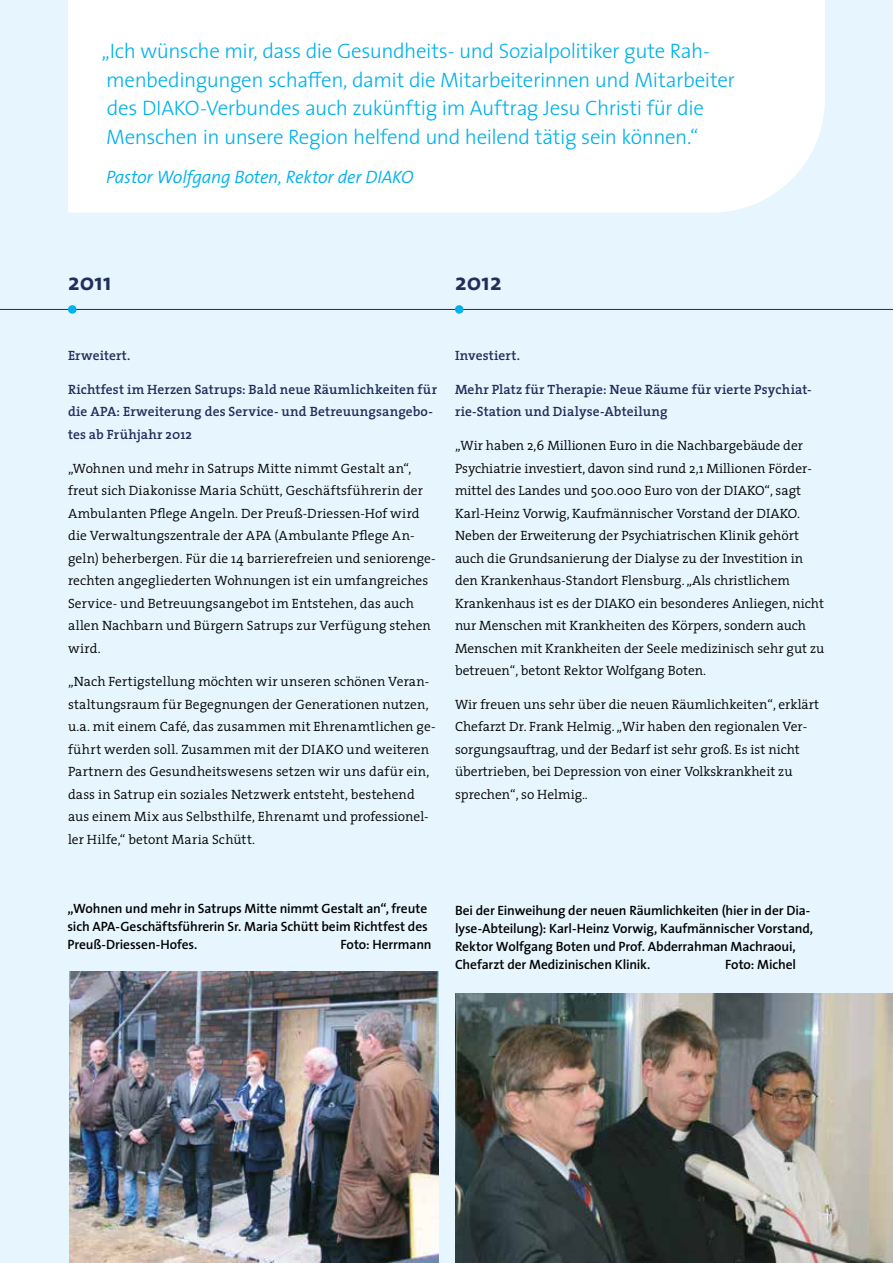
<style>
.page{position:relative;width:893px;height:1263px;background:#e6f5fe}
.page>*{position:absolute;margin:0;border:0;box-sizing:border-box;transform-origin:0 0}
.t1{font:700 24px "The Sans";letter-spacing:.01em;color:#232d5b}
.t2{font:300 21px/28.5px "The Sans";letter-spacing:-.025em;color:#00b1eb}
.t3{font:italic 300 18px "The Sans";letter-spacing:-.015em;color:#00b1eb}
.t4{font:300 13.5px/22.5px "The Serif";color:#000}
.t5{font:600 13.5px/18px "The Sans";letter-spacing:-.01em;color:#000}
.t6{font:600 13.5px/22.5px "The Serif";letter-spacing:.005em;color:#232d5b}
</style>
<div class="page">
<hr style="left:0;top:309px;width:893px;height:1px;background:#232d5b">
<div style="left:68px;top:305px;width:9px;height:9px;background:#00b1eb;border-radius:50%"></div>
<div style="left:455px;top:305px;width:8px;height:9px;background:#00b1eb;border-radius:50%"></div>
<div style="left:68px;top:0;width:757px;height:213px;background:#fff"></div>
<img style="left:69px;top:971px;width:369px;height:292px">
<img style="left:455px;top:994px;width:438px;height:269px">
<p class="t2" style="left:102px;top:36px;width:635px">„Ich wünsche mir, dass die Gesundheits- und Sozialpolitiker gute Rah&shy;menbedingungen schaffen, damit die Mitarbeiterinnen und Mitarbeiter des DIAKO-Verbundes auch zukünftig im Auftrag Jesu Christi für die Menschen in unsere Region helfend und heilend tätig sein können.“</p>
<h3 class="t3" style="left:106px;top:162px;width:309px">Pastor Wolfgang Boten, Rektor der DIAKO</h3>
<h1 class="t1" style="left:68px;top:262px;width:45px">2011</h1>
<h1 class="t1" style="left:455px;top:262px;width:48px">2012</h1>
<p class="t6" style="left:68px;top:344px;width:64px">Erweitert.</p>
<p class="t6" style="left:68px;top:378px;width:371px">Richtfest im Herzen Satrups: Bald neue Räumlichkeiten für die APA: Erweiterung des Service- und Betreuungsangebo&shy;tes ab Frühjahr 2012</p>
<p class="t4" style="left:68px;top:456px;width:369px">„Wohnen und mehr in Satrups Mitte nimmt Gestalt an“, freut sich Diakonisse Maria Schütt, Geschäftsführerin der Ambulanten Pflege Angeln. Der Preuß-Driessen-Hof wird die Verwaltungszentrale der APA (Ambulante Pflege An&shy;geln) beherbergen. Für die 14 barrierefreien und seniorenge&shy;rechten angegliederten Wohnungen ist ein umfangreiches Service- und Betreuungsangebot im Entstehen, das auch allen Nachbarn und Bürgern Satrups zur Verfügung stehen wird.</p>
<p class="t4" style="left:68px;top:670px;width:369px">„Nach Fertigstellung möchten wir unseren schönen Veran&shy;staltungsraum für Begegnungen der Generationen nutzen, u.a. mit einem Café, das zusammen mit Ehrenamtlichen ge&shy;führt werden soll. Zusammen mit der DIAKO und weiteren Partnern des Gesundheitswesens setzen wir uns dafür ein, dass in Satrup ein soziales Netzwerk entsteht, bestehend aus einem Mix aus Selbsthilfe, Ehrenamt und professionel&shy;ler Hilfe,“ betont Maria Schütt.</p>
<p class="t6" style="left:455px;top:344px;width:67px">Investiert.</p>
<p class="t6" style="left:455px;top:378px;width:358px">Mehr Platz für Therapie: Neue Räume für vierte Psychiat&shy;rie-Station und Dialyse-Abteilung</p>
<p class="t4" style="left:455px;top:434px;width:371px">„Wir haben 2,6 Millionen Euro in die Nachbargebäude der Psychiatrie investiert, davon sind rund 2,1 Millionen Förder&shy;mittel des Landes und 500.000 Euro von der DIAKO“, sagt Karl-Heinz Vorwig, Kaufmännischer Vorstand der DIAKO.<br>Neben der Erweiterung der Psychiatrischen Klinik gehört auch die Grundsanierung der Dialyse zu der Investition in den Krankenhaus-Standort Flensburg. „Als christlichem Krankenhaus ist es der DIAKO ein besonderes Anliegen, nicht nur Menschen mit Krankheiten des Körpers, sondern auch Menschen mit Krankheiten der Seele medizinisch sehr gut zu betreuen“, betont Rektor Wolfgang Boten.</p>
<p class="t4" style="left:455px;top:693px;width:366px">Wir freuen uns sehr über die neuen Räumlichkeiten“, erklärt Chefarzt Dr. Frank Helmig. „Wir haben den regionalen Ver&shy;sorgungsauftrag, und der Bedarf ist sehr groß. Es ist nicht übertrieben, bei Depression von einer Volkskrankheit zu sprechen“, so Helmig..</p>
<p class="t5" style="left:67px;top:899px;width:362px;text-align:justify">„Wohnen und mehr in Satrups Mitte nimmt Gestalt an“, freute sich APA-Geschäftsführerin Sr. Maria Schütt beim Richtfest des Preuß-Driessen-Hofes.</p>
<p class="t5" style="left:340px;top:935px;width:93px">Foto: Herrmann</p>
<p class="t5" style="left:455px;top:901px;width:360px">Bei der Einweihung der neuen Räumlichkeiten (hier in der Dia&shy;lyse-Abteilung): Karl-Heinz Vorwig, Kaufmännischer Vorstand, Rektor Wolfgang Boten und Prof. Abderrahman Machraoui, Chefarzt der Medizinischen Klinik.</p>
<p class="t5" style="left:725px;top:955px;width:73px">Foto: Michel</p>
</div>
